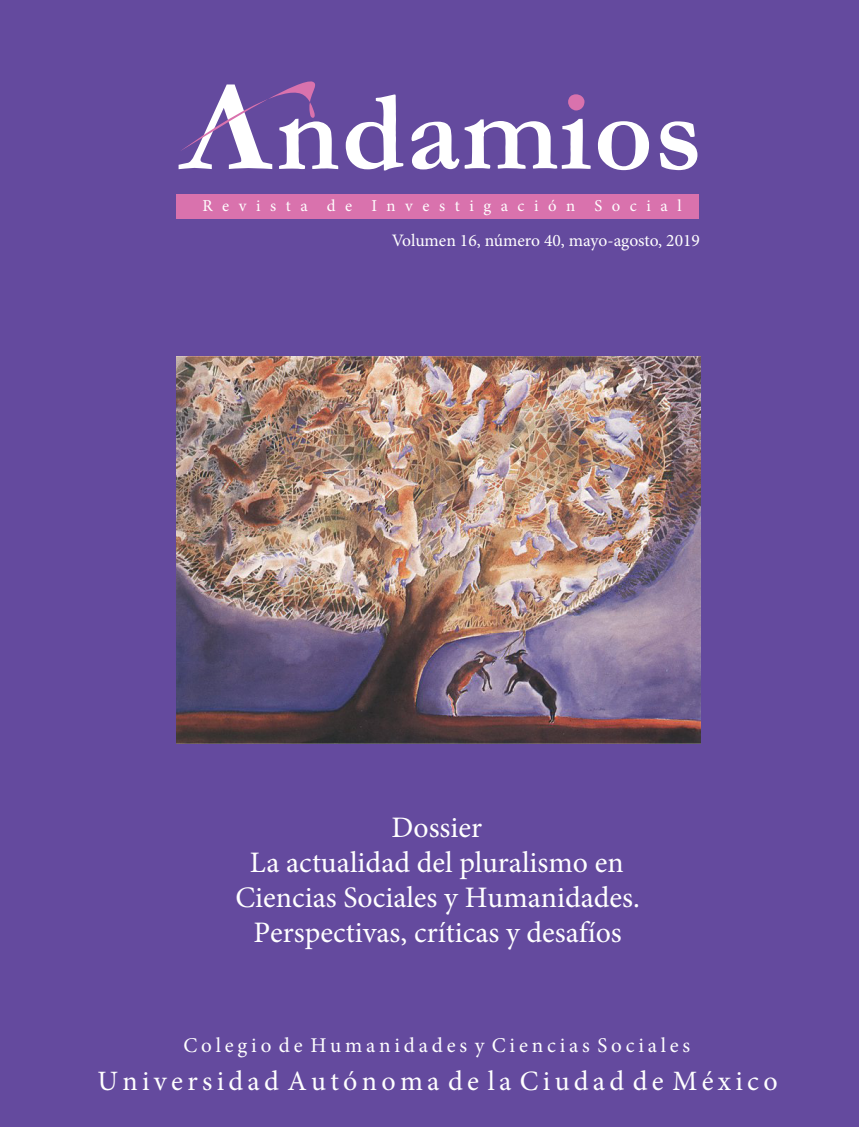
<style>
.page{position:relative;width:859px;height:1127px;background:#fff}
.page>*{position:absolute;margin:0;border:0;box-sizing:border-box;transform-origin:0 0}
.t1{font:29.75px/35px "Minion Pro";color:#fff;text-align:center}
.t2{font:28px "Minion Pro";color:#fff}
.t3{font:21px "Minion Pro";color:#fff}
.t4{font:17.5px "Minion Pro";letter-spacing:-.005em;color:#fff}
.t5{font:16.62px "Minion Pro";color:#fff}
</style>
<div class="page">
<div style="left:0;top:0;width:858px;height:1126px;background:#644a9e"></div>
<div style="left:176px;top:193px;width:523px;height:25px;background:#d972ad"></div>
<svg style="left:178px;top:81px;width:519px;height:89px"></svg>
<img style="left:176px;top:357px;width:523px;height:386px">
<p class="t5" style="left:202px;top:194px;width:480px">R e v i s t a d e I n v e s t i g a c i ó n S o c i a l</p>
<p class="t4" style="left:391px;top:229px;width:309px">Volumen 16, número 40, mayo-agosto, 2019</p>
<p class="t1" style="left:235px;top:810px;width:406px">Dossier<br>La actualidad del pluralismo en<br>Ciencias Sociales y Humanidades.<br>Perspectivas, críticas y desafíos</p>
<p class="t3" style="left:183px;top:1031px;width:508px">C o l e g i o d e H u m a n i d a d e s y C i e n c i a s S o c i a l e s</p>
<p class="t2" style="left:98px;top:1061px;width:681px">U n i v e r s i d a d A u t ó n o m a d e l a C i u d a d d e M é x i c o</p>
</div>
